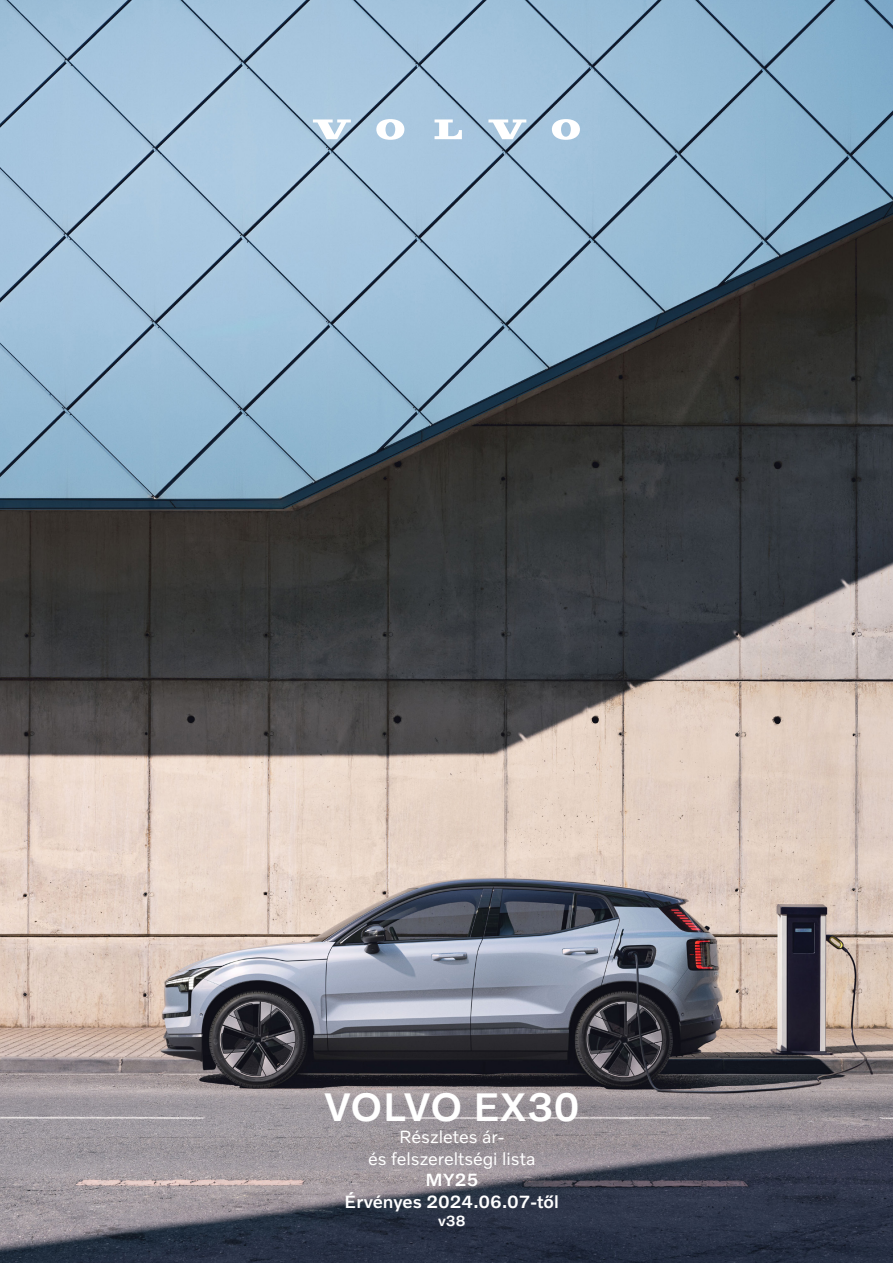
<style>
.page{position:relative;width:893px;height:1263px;background:#fff}
.page>*{position:absolute;margin:0;border:0;box-sizing:border-box;transform-origin:0 0}
.t1{font:500 40.5px "Volvo Novum";letter-spacing:.005em;color:#fff}
.t2{font:18px "Volvo Novum";color:#fff}
.t3{font:500 18px/21.6px "Volvo Novum";color:#fff;text-align:center}
.t4{font:500 15px "Volvo Novum";color:#fff}
</style>
<div class="page">
<img style="left:0;top:0;width:893px;height:1263px">
<svg style="left:313px;top:119px;width:38px;height:20px"></svg>
<svg style="left:435px;top:119px;width:27px;height:20px"></svg>
<svg style="left:376px;top:119px;width:28px;height:21px"></svg>
<svg style="left:488px;top:119px;width:38px;height:20px"></svg>
<svg style="left:552px;top:119px;width:28px;height:21px"></svg>
<p class="t1" style="left:324px;top:1082px;width:257px">VOLVO EX30</p>
<p class="t2" style="left:399px;top:1125px;width:106px">Részletes ár-</p>
<p class="t2" style="left:368px;top:1147px;width:169px">és felszereltségi lista</p>
<p class="t3" style="left:345px;top:1168px;width:216px">MY25<br>Érvényes 2024.06.07-től</p>
<p class="t4" style="left:438px;top:1211px;width:29px">v38</p>
</div>
